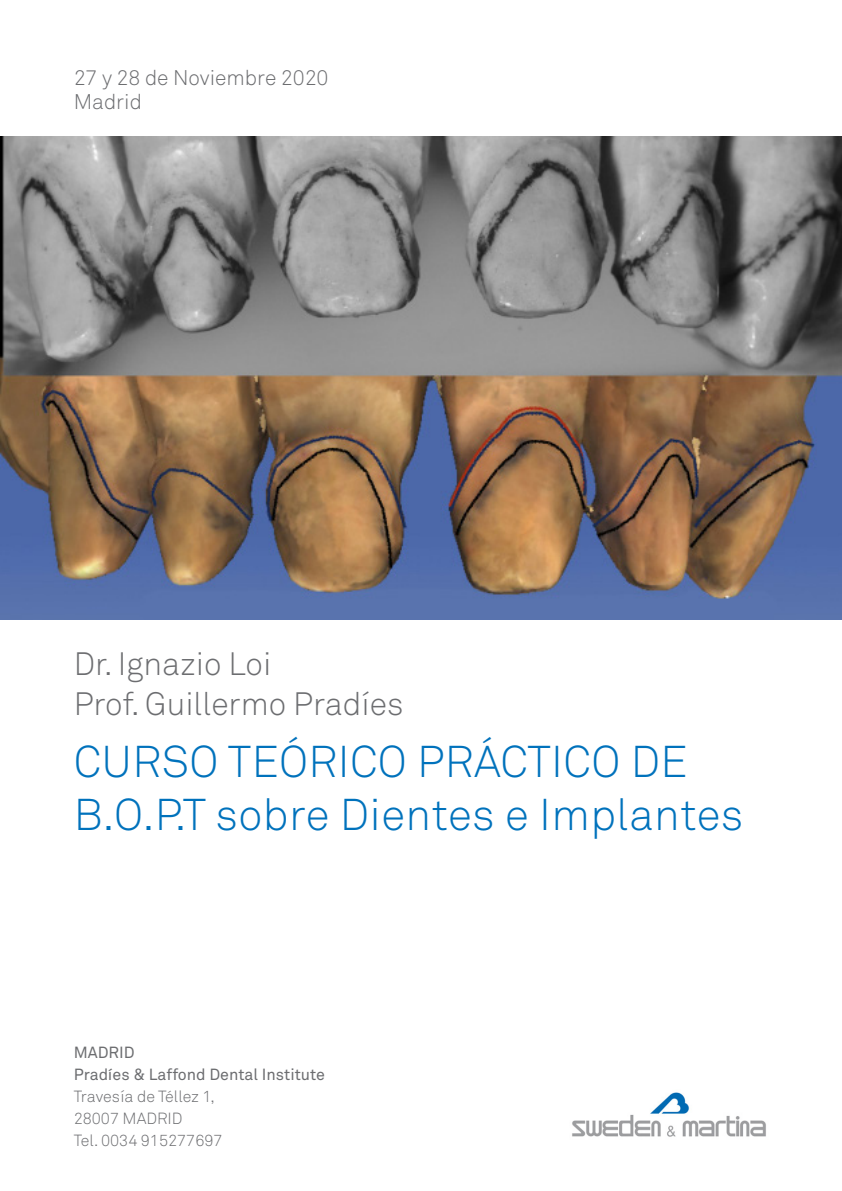
<style>
.page{position:relative;width:842px;height:1191px;background:#fff}
.page>*{position:absolute;margin:0;border:0;box-sizing:border-box;transform-origin:0 0}
.t1{font:44px/52.8px "Akkurat Light Pro";letter-spacing:.01em;color:#0072bc}
.t2{font:32px/40px "Akkurat Light Pro";color:#6c6d70}
.t3{font:21px/24px "Akkurat Light Pro";color:#6c6d70}
.t4{font:16px/22px "Akkurat Light Pro";color:#6c6d70}
.t5{font:16px/22px "Akkurat Pro";color:#6c6d70}
</style>
<div class="page">
<img style="left:0;top:136px;width:842px;height:483px">
<img style="left:572px;top:1092px;width:194px;height:45px">
<p class="t3" style="left:74px;top:66px;width:256px">27 y 28 de Noviembre 2020<br>Madrid</p>
<p class="t2" style="left:74px;top:644px;width:331px">Dr. Ignazio Loi<br>Prof. Guillermo Pradíes</p>
<p class="t1" style="left:74px;top:736px;width:671px">CURSO TEÓRICO PRÁCTICO DE<br>B.O.P.T sobre Dientes e Implantes</p>
<p class="t5" style="left:74px;top:1041px;width:253px">MADRID<br>Pradíes &amp; Laffond Dental Institute</p>
<p class="t4" style="left:74px;top:1085px;width:150px">Travesía de Téllez 1,<br>28007 MADRID<br>Tel. 0034 915277697</p>
</div>
